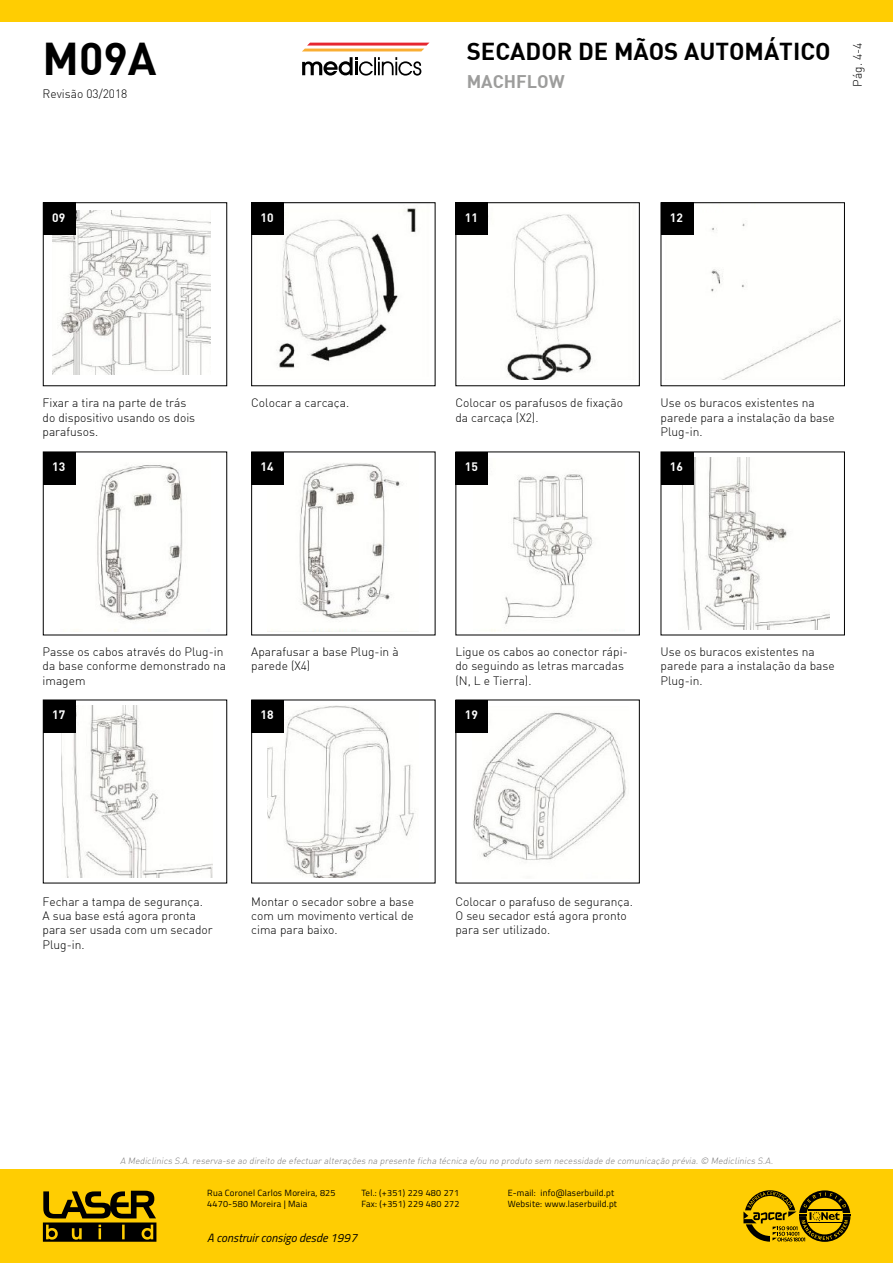
<style>
.page{position:relative;width:893px;height:1263px;background:#fff}
.page>*{position:absolute;margin:0;border:0;box-sizing:border-box;transform-origin:0 0}
.t1{font:700 45px "DI Nbek";color:#000}
.t2{font:700 24px "DI Nbek";color:#000}
.t3{font:700 18px "DI Nbek";color:#9d9d9c}
.t4{font:300 12px/14.4px "DI Nbek";color:#000}
.t5{font:italic 12px "Titillium";color:#000}
.t6{font:700 12px "DI Nbek";color:#fff}
.t7{font:italic 300 9px "DI Nbek";color:#7c7b7b}
.t8{font:9px/10.8px "Titillium";letter-spacing:.025em;color:#000}
</style>
<div class="page">
<div style="left:0;top:0;width:893px;height:21px;background:#ffcd02"></div>
<div style="left:1px;top:1169px;width:892px;height:94px;background:#ffcd02"></div>
<svg style="left:43px;top:1191px;width:113px;height:51px"></svg>
<svg style="left:743px;top:1190px;width:107px;height:52px"></svg>
<svg style="left:302px;top:43px;width:127px;height:8px"></svg>
<svg style="left:302px;top:57px;width:119px;height:19px"></svg>
<img style="left:473px;top:712px;width:154px;height:148px">
<img style="left:268px;top:705px;width:148px;height:173px">
<img style="left:62px;top:705px;width:150px;height:173px">
<img style="left:679px;top:457px;width:150px;height:173px">
<img style="left:53px;top:210px;width:157px;height:164px">
<img style="left:276px;top:208px;width:140px;height:160px">
<img style="left:488px;top:214px;width:108px;height:165px">
<img style="left:711px;top:223px;width:129px;height:156px">
<img style="left:60px;top:464px;width:123px;height:167px">
<img style="left:268px;top:463px;width:132px;height:168px">
<img style="left:474px;top:474px;width:142px;height:157px">
<div style="left:43px;top:202px;width:33px;height:33px;background:#000"></div>
<div style="left:43px;top:452px;width:33px;height:32px;background:#000"></div>
<div style="left:43px;top:700px;width:33px;height:33px;background:#000"></div>
<div style="left:251px;top:700px;width:33px;height:33px;background:#000"></div>
<div style="left:455px;top:700px;width:33px;height:33px;background:#000"></div>
<div style="left:251px;top:452px;width:33px;height:32px;background:#000"></div>
<div style="left:455px;top:452px;width:33px;height:32px;background:#000"></div>
<div style="left:661px;top:452px;width:33px;height:32px;background:#000"></div>
<div style="left:251px;top:202px;width:33px;height:33px;background:#000"></div>
<div style="left:455px;top:202px;width:33px;height:33px;background:#000"></div>
<div style="left:661px;top:202px;width:33px;height:33px;background:#000"></div>
<div style="left:43px;top:202px;width:184px;height:184px;border:1px solid #000"></div>
<div style="left:251px;top:202px;width:184px;height:184px;border:1px solid #000"></div>
<div style="left:251px;top:452px;width:184px;height:183px;border:1px solid #000"></div>
<div style="left:251px;top:700px;width:184px;height:183px;border:1px solid #000"></div>
<div style="left:455px;top:202px;width:185px;height:184px;border:1px solid #000"></div>
<div style="left:455px;top:452px;width:185px;height:183px;border:1px solid #000"></div>
<div style="left:455px;top:700px;width:185px;height:183px;border:1px solid #000"></div>
<div style="left:661px;top:202px;width:184px;height:184px;border:1px solid #000"></div>
<div style="left:661px;top:452px;width:184px;height:183px;border:1px solid #000"></div>
<h1 class="t1" style="left:43px;top:29px;width:116px">M09A</h1>
<h2 class="t2" style="left:467px;top:35px;width:365px">SECADOR DE MÃOS AUTOMÁTICO</h2>
<p class="t4" style="left:43px;top:86px;width:86px">Revisão 03/2018</p>
<h3 class="t3" style="left:467px;top:70px;width:100px">MACHFLOW</h3>
<p class="t4" style="left:850px;top:87px;width:46px;rotate:-90deg">Pág. 4-4</p>
<p class="t6" style="left:52px;top:210px;width:15px">09</p>
<p class="t6" style="left:261px;top:210px;width:15px">10</p>
<p class="t6" style="left:465px;top:210px;width:15px">11</p>
<p class="t6" style="left:670px;top:210px;width:15px">12</p>
<p class="t4" style="left:43px;top:396px;width:154px">Fixar a tira na parte de trás do dispositivo usando os dois parafusos.</p>
<p class="t6" style="left:52px;top:459px;width:15px">13</p>
<p class="t4" style="left:251px;top:396px;width:100px">Colocar a carcaça.</p>
<p class="t4" style="left:455px;top:396px;width:169px">Colocar os parafusos de fixação da carcaça (X2).</p>
<p class="t4" style="left:661px;top:396px;width:176px">Use os buracos existentes na parede para a instalação da base<br>Plug-in.</p>
<p class="t6" style="left:261px;top:459px;width:15px">14</p>
<p class="t6" style="left:465px;top:459px;width:15px">15</p>
<p class="t6" style="left:670px;top:459px;width:15px">16</p>
<p class="t4" style="left:43px;top:644px;width:185px">Passe os cabos através do Plug-in da base conforme demonstrado na imagem</p>
<p class="t4" style="left:251px;top:644px;width:149px">Aparafusar a base Plug-in à parede (X4)</p>
<p class="t4" style="left:455px;top:644px;width:174px">Ligue os cabos ao conector rápi&shy;do seguindo as letras marcadas (N, L e Tierra).</p>
<p class="t4" style="left:661px;top:644px;width:176px">Use os buracos existentes na parede para a instalação da base<br>Plug-in.</p>
<p class="t6" style="left:52px;top:707px;width:15px">17</p>
<p class="t6" style="left:261px;top:707px;width:15px">18</p>
<p class="t6" style="left:465px;top:707px;width:15px">19</p>
<p class="t4" style="left:43px;top:894px;width:172px">Fechar a tampa de segurança.<br>A sua base está agora pronta para ser usada com um secador<br>Plug-in.</p>
<p class="t4" style="left:251px;top:894px;width:164px;text-align:justify">Montar o secador sobre a base com um movimento vertical de cima para baixo.</p>
<p class="t4" style="left:455px;top:894px;width:179px">Colocar o parafuso de segurança.<br>O seu secador está agora pronto para ser utilizado.</p>
<p class="t7" style="left:120px;top:1155px;width:656px">A Mediclinics S.A.reserva-se ao direito de efectuar alterações na presente ficha técnica e/ou no produto sem necessidade de comunicação prévia.© Mediclinics S.A.</p>
<p class="t8" style="left:207px;top:1187px;width:130px">Rua Coronel Carlos Moreira, 825<br>4470-580 Moreira | Maia</p>
<p class="t8" style="left:361px;top:1187px;width:100px">Tel.: (+351) 229 480 271<br>Fax: (+351) 229 480 272</p>
<p class="t8" style="left:508px;top:1187px;width:111px">E-mail: info@laserbuild.pt<br>Website: www.laserbuild.pt</p>
<p class="t5" style="left:207px;top:1229px;width:151px">A construir consigo desde 1997</p>
</div>
